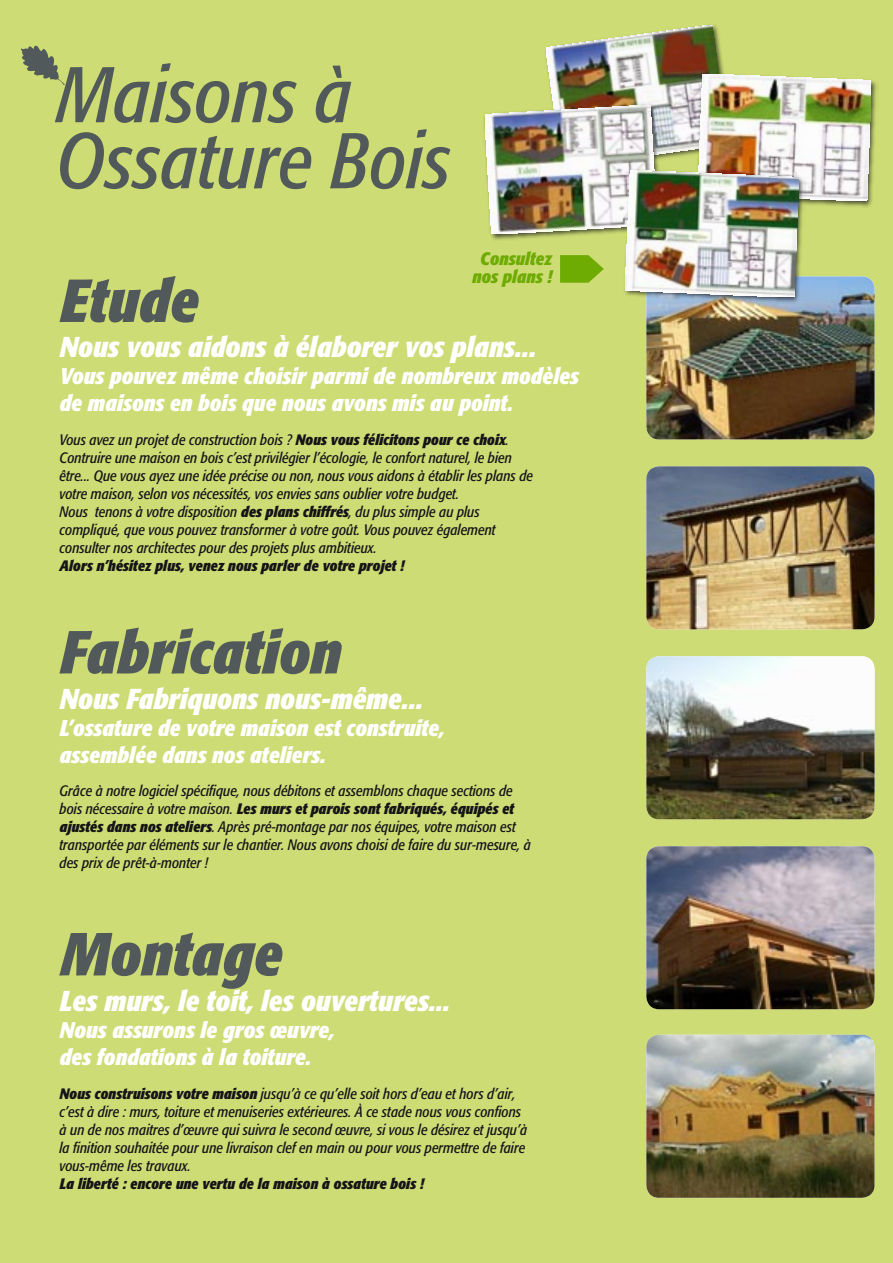
<style>
.page{position:relative;width:893px;height:1263px;background:#cddc74}
.page>*{position:absolute;margin:0;border:0;box-sizing:border-box;transform-origin:0 0}
.t1{font:italic condensed 78px "Formata";color:#51595b}
.t2{font:italic 700 condensed 60px "Formata";color:#51595b}
.t3{font:italic 700 condensed 28.5px "Formata";color:#fff}
.t4{font:italic 700 condensed 22.5px "Formata";color:#fff}
.t5{font:italic 700 condensed 18px "Formata";color:#6eab03}
.t6{font:italic condensed 15px/18px "Formata";color:#151518}
.t7{font:italic 700 condensed 15px "Formata";color:#151518}
.s1{font-weight:700}
</style>
<div class="page">
<img style="left:646px;top:276px;width:228px;height:163px">
<img style="left:646px;top:466px;width:228px;height:163px">
<img style="left:646px;top:656px;width:228px;height:163px">
<img style="left:646px;top:846px;width:228px;height:163px">
<img style="left:646px;top:1035px;width:228px;height:163px">
<img style="left:546px;top:25px;width:178px;height:134px">
<div style="left:482px;top:102px;width:182px;height:139px;background:#151518;opacity:.75"></div>
<img style="left:485px;top:105px;width:172px;height:129px">
<div style="left:695px;top:71px;width:183px;height:138px;background:#151518;opacity:.75"></div>
<img style="left:698px;top:74px;width:173px;height:127px">
<div style="left:622px;top:168px;width:184px;height:137px;background:#151518;opacity:.75"></div>
<img style="left:625px;top:171px;width:174px;height:126px">
<svg style="left:560px;top:255px;width:44px;height:28px"></svg>
<svg style="left:21px;top:45px;width:44px;height:40px"></svg>
<p class="t1" style="left:57px;top:49px;width:297px">Maisons à</p>
<p class="t1" style="left:57px;top:115px;width:396px">Ossature Bois</p>
<p class="t2" style="left:60px;top:264px;width:140px">Etude</p>
<p class="t5" style="left:480px;top:248px;width:74px">Consultez</p>
<p class="t5" style="left:472px;top:266px;width:81px">nos plans !</p>
<p class="t3" style="left:60px;top:330px;width:478px">Nous vous aidons à élaborer vos plans...</p>
<p class="t4" style="left:60px;top:362px;width:521px">Vous pouvez même choisir parmi de nombreux modèles</p>
<p class="t4" style="left:60px;top:389px;width:455px">de maisons en bois que nous avons mis au point.</p>
<p class="t6" style="left:60px;top:431px;width:475px">Vous avez un projet de construction bois ? <span class="s1">Nous vous félicitons pour ce choix</span>.<br>Contruire une maison en bois c’est privilégier l’écologie, le confort naturel, le bien être... Que vous ayez une idée précise ou non, nous vous aidons à établir les plans de votre maison, selon vos nécessités, vos envies sans oublier votre budget.</p>
<p class="t6" style="left:60px;top:503px;width:438px">Nous tenons à votre disposition <span class="s1">des plans chiffrés</span>, du plus simple au plus compliqué, que vous pouvez transformer à votre goût. Vous pouvez également consulter nos architectes pour des projets plus ambitieux.</p>
<p class="t7" style="left:60px;top:557px;width:346px">Alors n’hésitez plus, venez nous parler de votre projet !</p>
<p class="t2" style="left:60px;top:615px;width:283px">Fabrication</p>
<p class="t3" style="left:60px;top:681px;width:365px">Nous Fabriquons nous-même...</p>
<p class="t4" style="left:60px;top:714px;width:387px">L’ossature de votre maison est construite,</p>
<p class="t4" style="left:60px;top:741px;width:268px">assemblée dans nos ateliers.</p>
<p class="t6" style="left:60px;top:782px;width:473px">Grâce à notre logiciel spécifique, nous débitons et assemblons chaque sections de bois nécessaire à votre maison. <span class="s1">Les murs et parois sont fabriqués, équipés et ajustés dans nos ateliers</span>. Après pré-montage par nos équipes, votre maison est transportée par éléments sur le chantier. Nous avons choisi de faire du sur-mesure, à des prix de prêt-à-monter !</p>
<p class="t2" style="left:60px;top:917px;width:224px">Montage</p>
<p class="t3" style="left:60px;top:983px;width:392px">Les murs, le toit, les ouvertures...</p>
<p class="t4" style="left:60px;top:1016px;width:277px">Nous assurons le gros œuvre,</p>
<p class="t4" style="left:60px;top:1043px;width:253px">des fondations à la toiture.</p>
<p class="t6" style="left:60px;top:1084px;width:469px"><span class="s1">Nous construisons votre maison</span> jusqu’à ce qu’elle soit hors d’eau et hors d’air, c’est à dire : murs, toiture et menuiseries extérieures. À ce stade nous vous confions à un de nos maitres d’œuvre qui suivra le second œuvre, si vous le désirez et jusqu’à la finition souhaitée pour une livraison clef en main ou pour vous permettre de faire vous-même les travaux.</p>
<p class="t7" style="left:60px;top:1174px;width:366px">La liberté : encore une vertu de la maison à ossature bois !</p>
</div>
